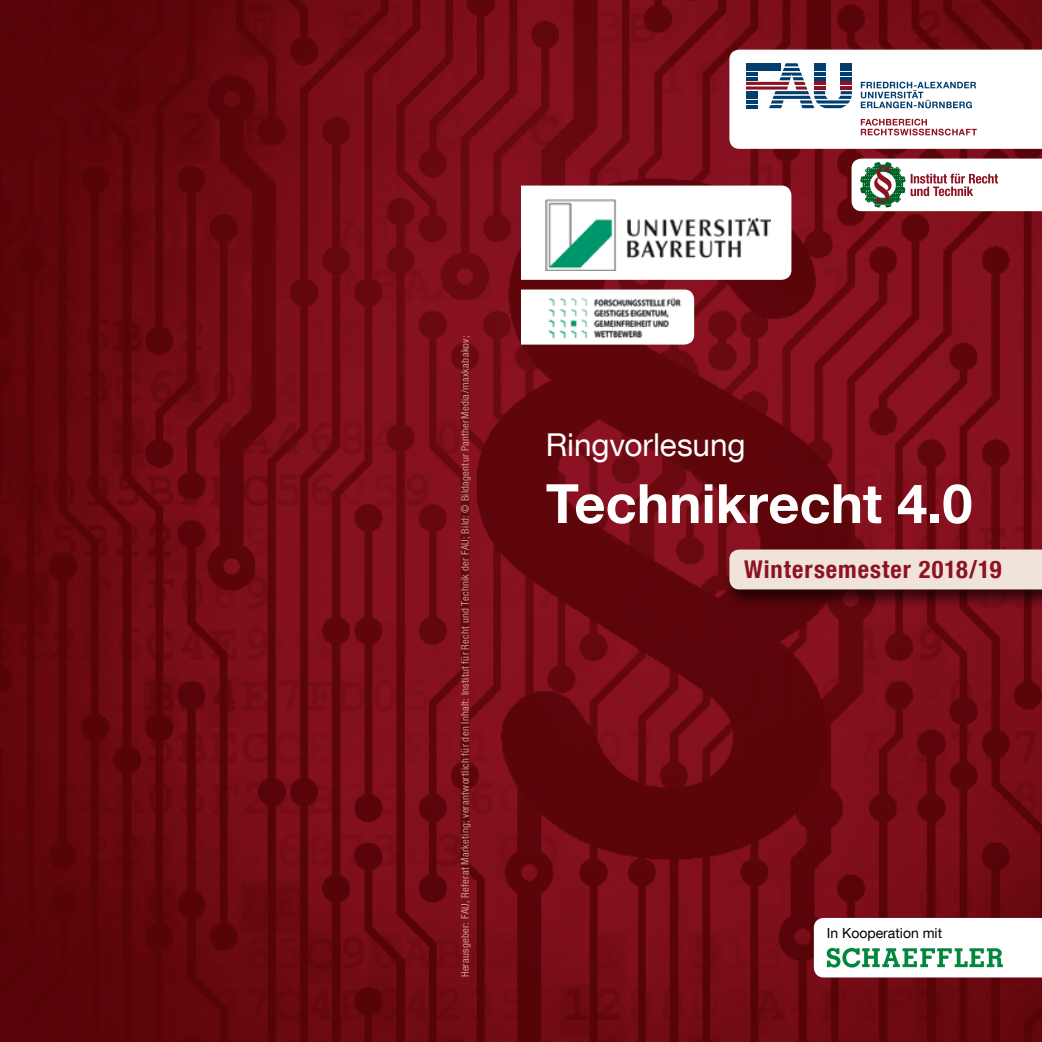
<style>
.page{position:relative;width:1042px;height:1042px;background:#fff}
.page>*{position:absolute;margin:0;border:0;box-sizing:border-box;transform-origin:0 0}
.t1{font:700 54.25px "Helvetica Neue LT Com";letter-spacing:.005em;color:#fff}
.t2{font:31.5px "Helvetica Neue LT Com";letter-spacing:-.005em;color:#fff}
.t3{font:700 condensed 24.5px "Helvetica Neue LT Com";letter-spacing:.04em;color:#8d1323}
.t4{font:14px "Helvetica Neue LT Com";color:#000}
.t5{font:condensed 10.5px "Helvetica Neue LT Com";letter-spacing:.03em;color:#cd9b94}
</style>
<div class="page">
<img style="left:0;top:0;width:1042px;height:1042px">
<svg style="left:814px;top:918px;width:228px;height:59px"></svg>
<div style="left:724px;top:548px;width:318px;height:61px;background:#000;opacity:.6"></div>
<div style="left:729px;top:549px;width:313px;height:40px;background:#f0e3da"></div>
<svg style="left:521px;top:186px;width:270px;height:94px"></svg>
<svg style="left:521px;top:289px;width:173px;height:56px"></svg>
<img style="left:546px;top:296px;width:138px;height:42px">
<img style="left:545px;top:200px;width:225px;height:70px">
<svg style="left:729px;top:50px;width:313px;height:99px"></svg>
<svg style="left:851px;top:159px;width:191px;height:52px"></svg>
<p class="t5" style="left:459px;top:977px;width:643px;rotate:-90deg">Herausgeber: FAU, Referat Marketing; verantwortlich für den Inhalt: Institut für Recht und Technik der FAU; Bild: © Bildagentur PantherMedia/maxkabakov;</p>
<h2 class="t2" style="left:546px;top:425px;width:201px">Ringvorlesung</h2>
<h1 class="t1" style="left:546px;top:469px;width:428px">Technikrecht 4.0</h1>
<h3 class="t3" style="left:744px;top:555px;width:259px">Wintersemester 2018/19</h3>
<h3 class="t4" style="left:827px;top:924px;width:117px">In Kooperation mit</h3>
</div>
